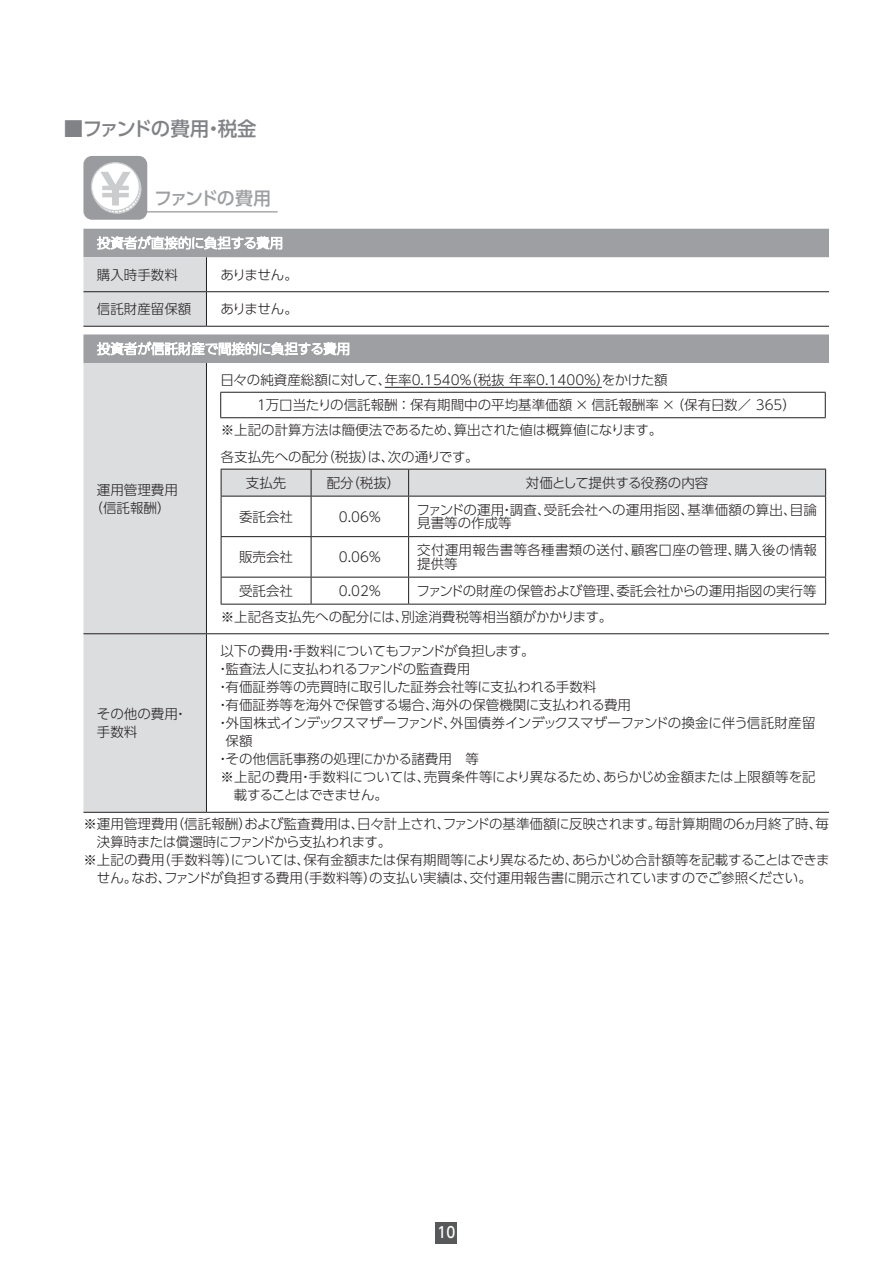
<style>
.page{position:relative;width:893px;height:1263px;background:#fff}
.page>*{position:absolute;margin:0;border:0;box-sizing:border-box;transform-origin:0 0}
.t1{font:500 19.5px "UD Shin Go Pro";letter-spacing:-.06em;color:#808285}
.t2{font:500 18px "UD Shin Go Pro";letter-spacing:-.095em;color:#9d9fa2}
.t3{font:500 15px "UD Shin Go Pro";color:#fff;scale:.9 1}
.t4{font:300 13.5px/18px "UD Shin Go Pro";color:#231f20}
.t5{font:300 13.5px "UD Shin Go Pro";letter-spacing:-.02em;color:#231f20}
.t6{font:300 13.5px "UD Shin Go Pro";letter-spacing:-.025em;color:#231f20}
.t7{font:300 13.5px "UD Shin Go Pro";letter-spacing:-.035em;color:#231f20}
.t8{font:300 13.5px "UD Shin Go Pro";letter-spacing:-.03em;color:#231f20}
.t9{font:300 13.5px/13.5px "UD Shin Go Pro";letter-spacing:.02em;color:#231f20}
.t10{font:300 13.5px "UD Shin Go Pro";letter-spacing:-.055em;color:#231f20}
</style>
<div class="page">
<div style="left:436px;top:1222px;width:21px;height:21px;background:#57585a"></div>
<div style="left:83px;top:156px;width:64px;height:64px;background:#999b9e;border-radius:9px"></div>
<div style="left:91px;top:163px;width:48px;height:48px;background:#fff;border-radius:50%"></div>
<div style="left:91px;top:162px;width:49px;height:49px;border:1px solid #cbccce;border-radius:50%"></div>
<svg style="left:100px;top:172px;width:42px;height:42px"></svg>
<hr style="left:128px;top:211px;width:150px;height:1px;background:#999b9e">
<svg style="left:83px;top:229px;width:746px;height:134px"></svg>
<div style="left:83px;top:257px;width:123px;height:69px;background:#dcdddf"></div>
<div style="left:83px;top:363px;width:123px;height:449px;background:#dcdddf"></div>
<hr style="left:206px;top:257px;width:1px;height:34px;background:#231f20">
<hr style="left:83px;top:291px;width:123px;height:1px;background:#231f20">
<hr style="left:206px;top:291px;width:623px;height:1px;background:#231f20">
<hr style="left:206px;top:292px;width:1px;height:34px;background:#231f20">
<hr style="left:83px;top:326px;width:123px;height:1px;background:#231f20">
<hr style="left:206px;top:326px;width:623px;height:1px;background:#231f20">
<hr style="left:83px;top:633px;width:123px;height:1px;background:#231f20">
<hr style="left:206px;top:633px;width:623px;height:1px;background:#231f20">
<hr style="left:206px;top:634px;width:1px;height:178px;background:#231f20">
<hr style="left:83px;top:812px;width:123px;height:1px;background:#231f20">
<hr style="left:206px;top:812px;width:623px;height:1px;background:#231f20">
<hr style="left:206px;top:363px;width:1px;height:270px;background:#231f20">
<svg style="left:97px;top:235px;width:185px;height:15px"></svg>
<svg style="left:97px;top:341px;width:252px;height:15px"></svg>
<hr style="left:220px;top:392px;width:606px;height:1px;background:#231f20">
<svg style="left:220px;top:393px;width:1px;height:24px"></svg>
<svg style="left:825px;top:393px;width:1px;height:24px"></svg>
<hr style="left:220px;top:417px;width:606px;height:1px;background:#231f20">
<hr style="left:385px;top:387px;width:217px;height:1px;background:#231f20">
<svg style="left:221px;top:469px;width:605px;height:27px"></svg>
<hr style="left:221px;top:496px;width:90px;height:1px;background:#231f20">
<hr style="left:221px;top:496px;width:1px;height:40px;background:#231f20">
<hr style="left:311px;top:496px;width:98px;height:1px;background:#231f20">
<hr style="left:311px;top:496px;width:1px;height:40px;background:#231f20">
<hr style="left:409px;top:496px;width:417px;height:1px;background:#231f20">
<hr style="left:408px;top:496px;width:1px;height:40px;background:#231f20">
<hr style="left:825px;top:496px;width:1px;height:40px;background:#231f20">
<hr style="left:221px;top:536px;width:90px;height:1px;background:#231f20">
<hr style="left:221px;top:537px;width:1px;height:40px;background:#231f20">
<hr style="left:311px;top:536px;width:98px;height:1px;background:#231f20">
<hr style="left:311px;top:537px;width:1px;height:40px;background:#231f20">
<hr style="left:409px;top:536px;width:417px;height:1px;background:#231f20">
<hr style="left:408px;top:537px;width:1px;height:40px;background:#231f20">
<hr style="left:825px;top:537px;width:1px;height:40px;background:#231f20">
<hr style="left:221px;top:577px;width:90px;height:1px;background:#231f20">
<svg style="left:221px;top:577px;width:1px;height:27px"></svg>
<hr style="left:311px;top:577px;width:98px;height:1px;background:#231f20">
<svg style="left:311px;top:577px;width:1px;height:27px"></svg>
<hr style="left:409px;top:577px;width:417px;height:1px;background:#231f20">
<svg style="left:408px;top:577px;width:1px;height:27px"></svg>
<svg style="left:825px;top:577px;width:1px;height:27px"></svg>
<hr style="left:221px;top:604px;width:90px;height:1px;background:#231f20">
<hr style="left:311px;top:604px;width:98px;height:1px;background:#231f20">
<hr style="left:409px;top:604px;width:417px;height:1px;background:#231f20">
<h1 class="t1" style="left:64px;top:112px;width:194px">■ファンドの費用・税金</h1>
<h2 class="t2" style="left:154px;top:184px;width:118px">ファンドの費用</h2>
<p class="t4" style="left:97px;top:265px;width:82px">購入時手数料</p>
<p class="t4" style="left:220px;top:265px;width:79px">ありません。</p>
<p class="t4" style="left:97px;top:299px;width:96px">信託財産留保額</p>
<p class="t4" style="left:220px;top:299px;width:79px">ありません。</p>
<p class="t4" style="left:90px;top:480px;width:90px;text-align:center">運用管理費用（信託報酬）</p>
<p class="t4" style="left:220px;top:371px;width:448px">日々の純資産総額に対して、年率0.1540％（税抜 年率0.1400％）をかけた額</p>
<p class="t4" style="left:255px;top:395px;width:543px">１万口当たりの信託報酬 ：保有期間中の平均基準価額 × 信託報酬率 × （保有日数／ 365）</p>
<p class="t5" style="left:221px;top:419px;width:443px">※上記の計算方法は簡便法であるため、算出された値は概算値になります。</p>
<p class="t4" style="left:246px;top:443px;width:234px;line-height:26px;text-indent:-25px">各支払先への配分（税抜）は、次の通りです。支払先</p>
<p class="t4" style="left:327px;top:473px;width:75px">配分（税抜）</p>
<p class="t4" style="left:526px;top:473px;width:184px">対価として提供する役務の内容</p>
<p class="t4" style="left:239px;top:507px;width:55px">委託会社</p>
<p class="t4" style="left:339px;top:507px;width:44px">0.06％</p>
<p class="t4" style="left:417px;top:502px;width:402px;line-height:13.5px">ファンドの運用・調査、受託会社への運用指図、基準価額の算出、目論見書等の作成等</p>
<p class="t4" style="left:239px;top:547px;width:55px">販売会社</p>
<p class="t4" style="left:339px;top:547px;width:44px">0.06％</p>
<p class="t9" style="left:417px;top:543px;width:401px">交付運用報告書等各種書類の送付、顧客口座の管理、購入後の情報提供等</p>
<p class="t4" style="left:239px;top:581px;width:55px">受託会社</p>
<p class="t4" style="left:339px;top:581px;width:44px">0.02％</p>
<p class="t4" style="left:221px;top:577px;width:597px;line-height:26px;text-indent:196px">ファンドの財産の保管および管理、委託会社からの運用指図の実行等※上記各支払先への配分には、別途消費税等相当額がかかります。</p>
<p class="t7" style="left:220px;top:640px;width:316px">以下の費用・手数料についてもファンドが負担します。</p>
<p class="t5" style="left:216px;top:658px;width:256px">・監査法人に支払われるファンドの監査費用</p>
<p class="t4" style="left:216px;top:677px;width:382px">・有価証券等の売買時に取引した証券会社等に支払われる手数料</p>
<p class="t4" style="left:216px;top:695px;width:416px">・有価証券等を海外で保管する場合、海外の保管機関に支払われる費用</p>
<p class="t8" style="left:216px;top:712px;width:601px">・外国株式インデックスマザーファンド、外国債券インデックスマザーファンドの換金に伴う信託財産留</p>
<p class="t4" style="left:226px;top:731px;width:28px">保額</p>
<p class="t4" style="left:216px;top:749px;width:264px">・その他信託事務の処理にかかる諸費用　等</p>
<p class="t4" style="left:220px;top:767px;width:597px">※上記の費用・手数料については、売買条件等により異なるため、あらかじめ金額または上限額等を記</p>
<p class="t10" style="left:234px;top:784px;width:156px">載することはできません。</p>
<p class="t4" style="left:83px;top:815px;width:747px">※運用管理費用（信託報酬）および監査費用は、日々計上され、ファンドの基準価額に反映されます。毎計算期間の６ヵ月終了時、毎</p>
<p class="t7" style="left:97px;top:831px;width:296px">決算時または償還時にファンドから支払われます。</p>
<p class="t6" style="left:83px;top:849px;width:748px">※上記の費用（手数料等）については、保有金額または保有期間等により異なるため、あらかじめ合計額等を記載することはできま</p>
<p class="t5" style="left:97px;top:867px;width:716px">せん。なお、ファンドが負担する費用（手数料等）の支払い実績は、交付運用報告書に開示されていますのでご参照ください。</p>
<p class="t4" style="left:97px;top:704px;width:92px">その他の費用・手数料</p>
<p class="t3" style="left:438px;top:1220px;width:21px">10</p>
</div>
